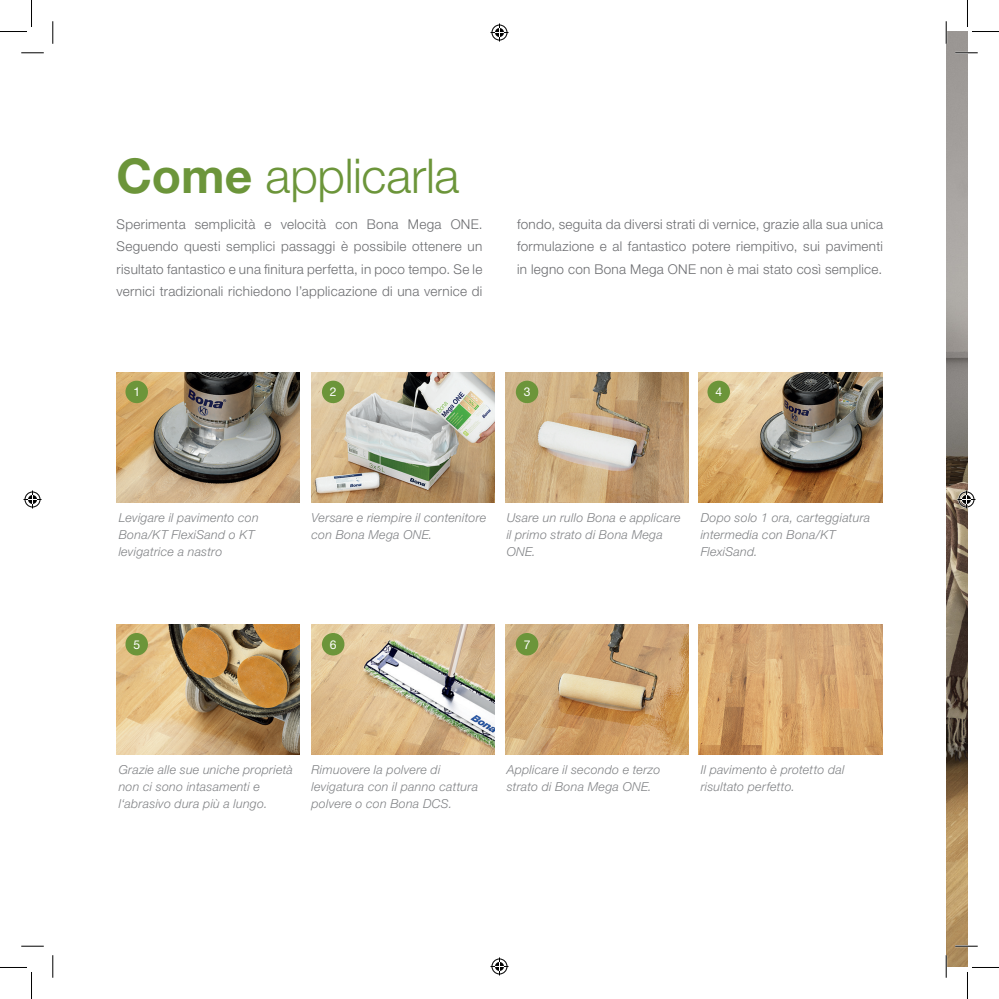
<style>
.page{position:relative;width:999px;height:999px;background:#fff}
.page>*{position:absolute;margin:0;border:0;box-sizing:border-box;transform-origin:0 0}
.t1{font:300 48px "Helvetica Neue LT Std";letter-spacing:-.01em;color:#6c953a}
.t2{font:300 13.5px/22.5px "Helvetica Neue LT Std";letter-spacing:.02em;color:#6c6d70;text-align:justify}
.t3{font:italic 300 12.3px/17px "Helvetica Neue LT Std";letter-spacing:.025em;color:#808285}
.t4{font:12.15px "Helvetica Neue LT Std";color:#fff}
.s1{font-weight:700}
</style>
<div class="page">
<img style="left:311px;top:372px;width:183px;height:131px">
<img style="left:117px;top:372px;width:182px;height:131px">
<div style="left:125px;top:380px;width:23px;height:23px;background:#6c953a;border-radius:50%"></div>
<div style="left:322px;top:380px;width:22px;height:23px;background:#6c953a;border-radius:50%"></div>
<img style="left:699px;top:372px;width:183px;height:130px">
<img style="left:505px;top:372px;width:183px;height:131px">
<div style="left:516px;top:380px;width:22px;height:23px;background:#6c953a;border-radius:50%"></div>
<div style="left:707px;top:380px;width:23px;height:23px;background:#6c953a;border-radius:50%"></div>
<img style="left:311px;top:624px;width:183px;height:130px">
<img style="left:117px;top:624px;width:182px;height:130px">
<div style="left:322px;top:633px;width:22px;height:22px;background:#6c953a;border-radius:50%"></div>
<img style="left:699px;top:624px;width:183px;height:130px">
<img style="left:505px;top:624px;width:183px;height:130px">
<div style="left:516px;top:633px;width:22px;height:22px;background:#6c953a;border-radius:50%"></div>
<div style="left:125px;top:633px;width:23px;height:22px;background:#6c953a;border-radius:50%"></div>
<img style="left:946px;top:31px;width:21px;height:935px">
<hr style="left:955px;top:52px;width:22px;height:2px;background:#fff">
<hr style="left:955px;top:945px;width:22px;height:2px;background:#fff">
<hr style="left:945px;top:21px;width:2px;height:23px;background:#fff">
<hr style="left:945px;top:955px;width:2px;height:22px;background:#fff">
<svg style="left:21px;top:53px;width:23px;height:1px"></svg>
<svg style="left:955px;top:53px;width:22px;height:1px"></svg>
<svg style="left:21px;top:945px;width:23px;height:1px"></svg>
<svg style="left:955px;top:945px;width:22px;height:1px"></svg>
<svg style="left:53px;top:21px;width:1px;height:23px"></svg>
<svg style="left:53px;top:955px;width:1px;height:22px"></svg>
<svg style="left:945px;top:21px;width:1px;height:23px"></svg>
<svg style="left:945px;top:955px;width:1px;height:22px"></svg>
<svg style="left:0;top:0;width:32px;height:32px"></svg>
<svg style="left:0;top:967px;width:32px;height:31px"></svg>
<svg style="left:967px;top:0;width:31px;height:32px"></svg>
<svg style="left:967px;top:967px;width:31px;height:31px"></svg>
<svg style="left:490px;top:24px;width:18px;height:18px"></svg>
<svg style="left:490px;top:957px;width:18px;height:18px"></svg>
<svg style="left:24px;top:490px;width:18px;height:18px"></svg>
<svg style="left:957px;top:490px;width:18px;height:18px"></svg>
<p class="t1" style="left:117px;top:147px;width:344px"><span class="s1">Come</span> applicarla</p>
<p class="t2" style="left:117px;top:212px;width:367px">Sperimenta semplicità e velocità con Bona Mega ONE.<br>Seguendo questi semplici passaggi è possibile ottenere un risultato fantastico e una finitura perfetta, in poco tempo. Se le vernici tradizionali richiedono l’applicazione di una vernice di</p>
<p class="t2" style="left:517px;top:212px;width:367px">fondo, seguita da diversi strati di vernice, grazie alla sua unica formulazione e al fantastico potere riempitivo, sui pavimenti in legno con Bona Mega ONE non è mai stato così semplice.</p>
<p class="t4" style="left:133px;top:384px;width:8px">1</p>
<p class="t4" style="left:330px;top:384px;width:8px">2</p>
<p class="t4" style="left:523px;top:384px;width:8px">3</p>
<p class="t4" style="left:715px;top:384px;width:8px">4</p>
<p class="t3" style="left:119px;top:508px;width:141px">Levigare il pavimento con<br>Bona/KT FlexiSand o KT levigatrice a nastro</p>
<p class="t3" style="left:700px;top:508px;width:171px">Dopo solo 1 ora, carteggiatura intermedia con Bona/KT<br>FlexiSand.</p>
<p class="t3" style="left:311px;top:508px;width:176px">Versare e riempire il contenitore con Bona Mega ONE.</p>
<p class="t3" style="left:506px;top:508px;width:175px">Usare un rullo Bona e applicare il primo strato di Bona Mega<br>ONE.</p>
<p class="t4" style="left:330px;top:637px;width:8px">6</p>
<p class="t4" style="left:133px;top:637px;width:8px">5</p>
<p class="t4" style="left:523px;top:637px;width:8px">7</p>
<p class="t3" style="left:119px;top:760px;width:176px">Grazie alle sue uniche proprietà non ci sono intasamenti e l‘abrasivo dura più a lungo.</p>
<p class="t3" style="left:700px;top:760px;width:145px">Il pavimento è protetto dal risultato perfetto.</p>
<p class="t3" style="left:311px;top:760px;width:168px">Rimuovere la polvere di levigatura con il panno cattura polvere o con Bona DCS.</p>
<p class="t3" style="left:506px;top:760px;width:155px">Applicare il secondo e terzo strato di Bona Mega ONE.</p>
</div>
